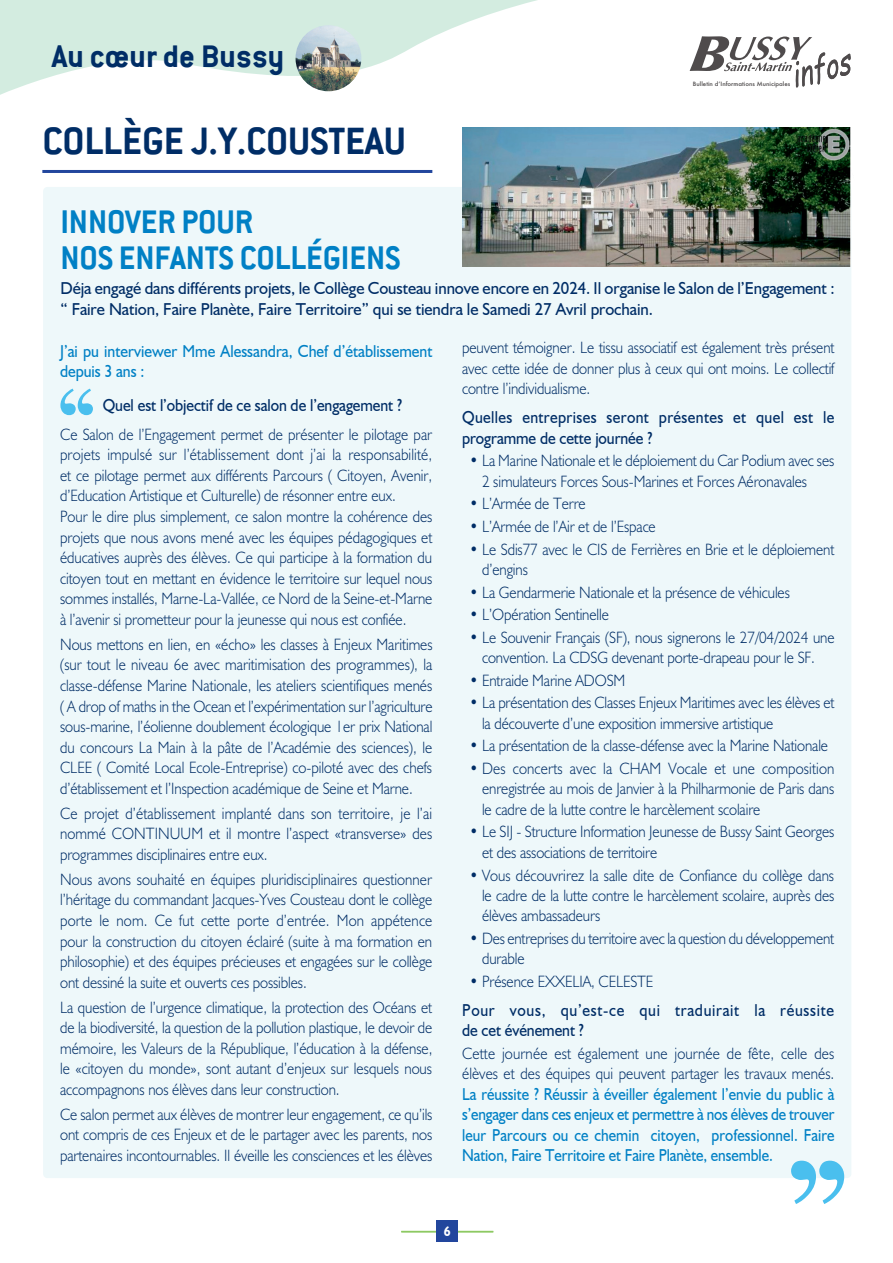
<style>
.page{position:relative;width:893px;height:1263px;background:#fff}
.page>*{position:absolute;margin:0;border:0;box-sizing:border-box;transform-origin:0 0}
.t1{font:700 42px "Conduit ITC";letter-spacing:-.005em;color:#002d66}
.t2{font:700 36px/36px "Conduit ITC";letter-spacing:-.005em;color:#0080c5}
.t3{font:700 34.5px "Conduit ITC";color:#002d66}
.t4{font:17.25px/20.4px "Humanist 521 BT";letter-spacing:-.005em;color:#0080c5;text-align:justify;scale:.88 1}
.t5{font:17.25px/21px "Humanist 521 BT";letter-spacing:-.005em;color:#002d66}
.t6{font:17.25px/20.4px "Humanist 521 BT";letter-spacing:.02em;color:#002d66;scale:.91 1}
.t7{font:17.25px/20.5px "Humanist 521 BT";letter-spacing:-.005em;color:#0080c5;scale:.91 1}
.t8{font:17.25px/20.4px "Humanist 521 BT";letter-spacing:.045em;color:#002d66;scale:.91 1}
.t9{font:17.25px "Humanist 521 BT";letter-spacing:-.005em;color:#002d66;scale:.91 1}
.t10{font:300 16.5px/20.5px "Humanist 521 BT";letter-spacing:-.005em;color:#002d66;text-align:justify;scale:.91 1}
.t11{font:700 13.95px "Humanist 521 BT";color:#fff;scale:.9 1}
.t12{font:500 5.7px "Futura";color:#231f20;scale:1.08 1}
</style>
<div class="page">
<svg style="left:0;top:0;width:851px;height:95px"></svg>
<img style="left:295px;top:25px;width:66px;height:66px;border-radius:33px">
<svg style="left:689px;top:36px;width:161px;height:51px"></svg>
<hr style="left:401px;top:1230px;width:92px;height:2px;background:#8dc962">
<div style="left:436px;top:1220px;width:22px;height:21px;background:#22469d"></div>
<div style="left:43px;top:187px;width:808px;height:991px;background:#eef8fa;border-radius:4px"></div>
<hr style="left:42px;top:170px;width:390px;height:3px;background:#22469d">
<img style="left:462px;top:127px;width:388px;height:140px">
<svg style="left:791px;top:1160px;width:53px;height:44px"></svg>
<svg style="left:60px;top:388px;width:33px;height:27px"></svg>
<h3 class="t3" style="left:52px;top:36px;width:234px">Au cœur de Bussy</h3>
<h1 class="t1" style="left:42px;top:116px;width:365px">COLLÈGE J.Y.COUSTEAU</h1>
<p class="t12" style="left:693px;top:80px;width:92px">Bulletin dʼInformations Municipales</p>
<h2 class="t2" style="left:60px;top:203px;width:341px">INNOVER POUR<br>NOS ENFANTS COLLÉGIENS</h2>
<p class="t5" style="left:60px;top:278px;width:775px">Déja engagé dans différents projets, le Collège Cousteau innove encore en 2024. Il organise le Salon de l’Engagement : “ Faire Nation, Faire Planète, Faire Territoire” qui se tiendra le Samedi 27 Avril prochain.</p>
<p class="t7" style="left:60px;top:340px;width:410px">J’ai pu interviewer Mme Alessandra, Chef d’établissement depuis 3 ans :</p>
<p class="t9" style="left:103px;top:394px;width:330px">Quel est l’objectif de ce salon de l’engagement ?</p>
<p class="t10" style="left:60px;top:423px;width:410px;text-align:left">Ce Salon de l’Engagement permet de présenter le pilotage par projets impulsé sur l’établissement dont j’ai la responsabilité, et ce pilotage permet aux différents Parcours ( Citoyen, Avenir, d’Education Artistique et Culturelle) de résonner entre eux.<br>Pour le dire plus simplement, ce salon montre la cohérence des projets que nous avons mené avec les équipes pédagogiques et éducatives auprès des élèves. Ce qui participe à la formation du citoyen tout en mettant en évidence le territoire sur lequel nous sommes installés, Marne-La-Vallée, ce Nord de la Seine-et-Marne à l’avenir si prometteur pour la jeunesse qui nous est confiée.</p>
<p class="t10" style="left:60px;top:633px;width:411px">Nous mettons en lien, en «écho» les classes à Enjeux Maritimes (sur tout le niveau 6e avec maritimisation des programmes), la classe-défense Marine Nationale, les ateliers scientifiques menés ( A drop of maths in the Ocean et l’expérimentation sur l’agriculture sous-marine, l’éolienne doublement écologique 1er prix National du concours La Main à la pâte de l’Académie des sciences), le CLEE ( Comité Local Ecole-Entreprise) co-piloté avec des chefs d’établissement et l’Inspection académique de Seine et Marne.</p>
<p class="t10" style="left:60px;top:802px;width:410px">Ce projet d’établissement implanté dans son territoire, je l’ai nommé CONTINUUM et il montre l’aspect «transverse» des programmes disciplinaires entre eux.</p>
<p class="t10" style="left:60px;top:868px;width:410px">Nous avons souhaité en équipes pluridisciplinaires questionner l’héritage du commandant Jacques-Yves Cousteau dont le collège porte le nom. Ce fut cette porte d’entrée. Mon appétence pour la construction du citoyen éclairé (suite à ma formation en philosophie) et des équipes précieuses et engagées sur le collège ont dessiné la suite et ouverts ces possibles.</p>
<p class="t10" style="left:60px;top:996px;width:411px">La question de l’urgence climatique, la protection des Océans et de la biodiversité, la question de la pollution plastique, le devoir de mémoire, les Valeurs de la République, l’éducation à la défense, le «citoyen du monde», sont autant d’enjeux sur lesquels nous accompagnons nos élèves dans leur construction.</p>
<p class="t10" style="left:60px;top:1103px;width:411px">Ce salon permet aux élèves de montrer leur engagement, ce qu’ils ont compris de ces Enjeux et de le partager avec les parents, nos partenaires incontournables. Il éveille les consciences et les élèves</p>
<p class="t10" style="left:462px;top:337px;width:411px">peuvent témoigner. Le tissu associatif est également très présent avec cette idée de donner plus à ceux qui ont moins. Le collectif contre l’individualisme.</p>
<p class="t6" style="left:462px;top:407px;width:410px">Quelles entreprises seront présentes et quel est le programme de cette journée ?</p>
<p class="t10" style="left:482px;top:450px;width:388px;text-indent:-12px">• La Marine Nationale et le déploiement du Car Podium avec ses<br>2 simulateurs Forces Sous-Marines et Forces Aéronavales</p>
<p class="t10" style="left:469px;top:493px;width:129px">• L’Armée de Terre</p>
<p class="t10" style="left:469px;top:516px;width:206px">• L’Armée de l’Air et de l’Espace</p>
<p class="t10" style="left:482px;top:538px;width:389px;text-indent:-12px">• Le Sdis77 avec le CIS de Ferrières en Brie et le déploiement d’engins</p>
<p class="t10" style="left:469px;top:581px;width:353px">• La Gendarmerie Nationale et la présence de véhicules</p>
<p class="t10" style="left:469px;top:604px;width:155px">• L’Opération Sentinelle</p>
<p class="t10" style="left:469px;top:626px;width:402px;text-align:center">• Le Souvenir Français (SF), nous signerons le 27/04/2024 une convention. La CDSG devenant porte-drapeau pour le SF.</p>
<p class="t10" style="left:469px;top:669px;width:173px">• Entraide Marine ADOSM</p>
<p class="t10" style="left:482px;top:692px;width:389px;text-indent:-12px">• La présentation des Classes Enjeux Maritimes avec les élèves et la découverte d’une exposition immersive artistique</p>
<p class="t10" style="left:469px;top:735px;width:395px">• La présentation de la classe-défense avec la Marine Nationale</p>
<p class="t10" style="left:482px;top:758px;width:389px;text-indent:-12px">• Des concerts avec la CHAM Vocale et une composition enregistrée au mois de Janvier à la Philharmonie de Paris dans le cadre de la lutte contre le harcèlement scolaire</p>
<p class="t10" style="left:482px;top:821px;width:388px;text-indent:-12px">• Le SIJ - Structure Information Jeunesse de Bussy Saint Georges et des associations de territoire</p>
<p class="t10" style="left:482px;top:864px;width:389px;text-indent:-12px">• Vous découvrirez la salle dite de Confiance du collège dans le cadre de la lutte contre le harcèlement scolaire, auprès des élèves ambassadeurs</p>
<p class="t10" style="left:482px;top:927px;width:388px;text-indent:-12px">• Des entreprises du territoire avec la question du développement durable</p>
<p class="t10" style="left:469px;top:970px;width:203px">• Présence EXXELIA, CELESTE</p>
<p class="t8" style="left:462px;top:999px;width:410px">Pour vous, qu’est-ce qui traduirait la réussite de cet événement ?</p>
<p class="t10" style="left:462px;top:1042px;width:410px">Cette journée est également une journée de fête, celle des élèves et des équipes qui peuvent partager les travaux menés.</p>
<p class="t4" style="left:462px;top:1083px;width:424px">La réussite ? Réussir à éveiller également l’envie du public à s’engager dans ces enjeux et permettre à nos élèves de trouver leur Parcours ou ce chemin citoyen, professionnel. Faire Nation, Faire Territoire et Faire Planète, ensemble.</p>
<p class="t11" style="left:444px;top:1222px;width:9px">6</p>
</div>
